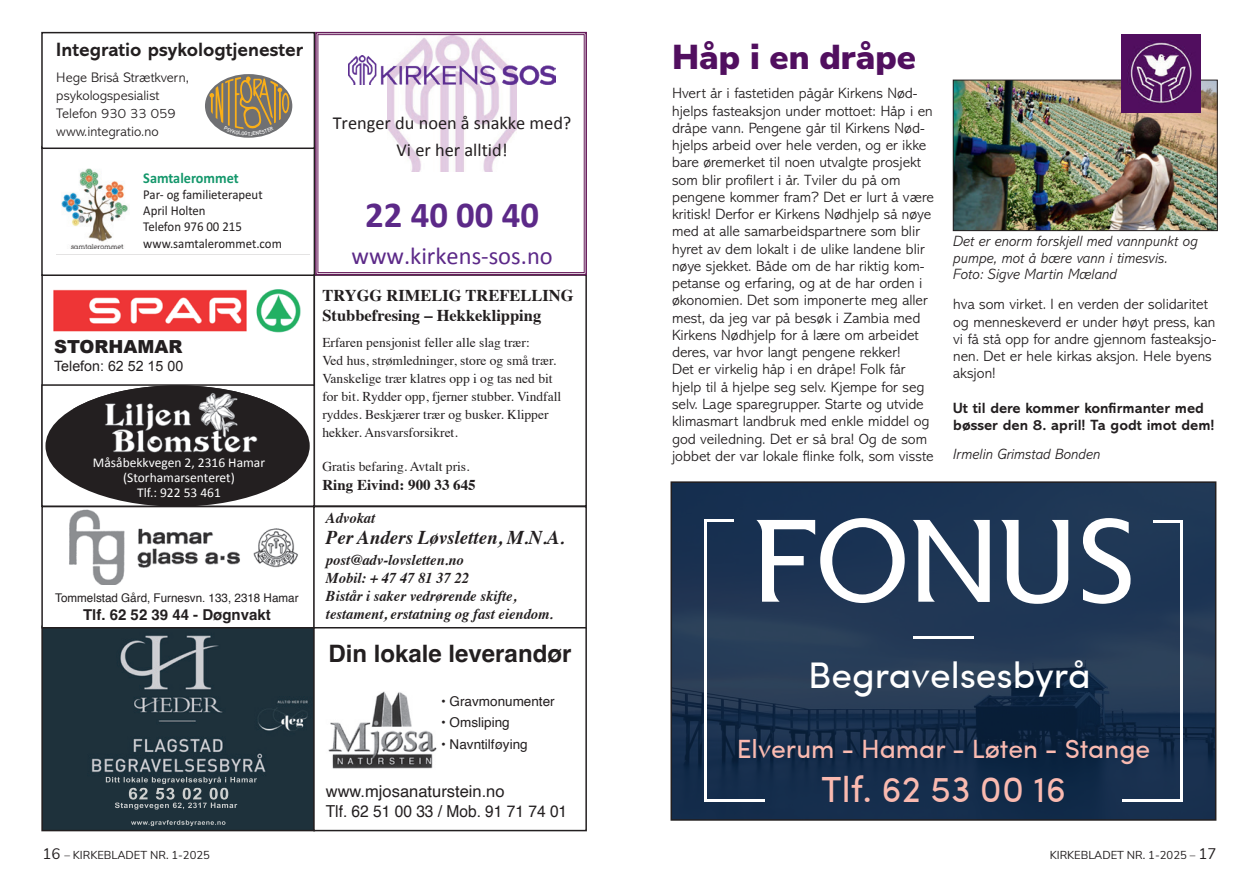
<style>
.page{position:relative;width:1259px;height:893px;background:#fff}
.page>*{position:absolute;margin:0;border:0;box-sizing:border-box;transform-origin:0 0}
.t1{font:37.05px "Sofia Pro";color:#fff}
.t2{font:700 36.75px "Calibri";color:#5c2988}
.t3{font:36.45px "Sofia Pro";color:#fabab0}
.t4{font:900 34.5px "Nunito Sans";color:#510f5f}
.t5{font:26.55px "Sofia Pro";color:#fabab0}
.t6{font:24.45px "Calibri";color:#5c2988}
.t7{font:700 24px "Helvetica";color:#231f20}
.t8{font:700 19.5px "Abadi MT Std";color:#231f20}
.t9{font:italic 700 19.5px "Times";color:#231f20}
.t10{font:18.3px/26.5px "Calibri";color:#231f20;text-align:center}
.t11{font:900 18px "Arial";color:#231f20}
.t12{font:700 16.5px/19.8px "Times";color:#231f20}
.t13{font:16.5px/19.8px "Helvetica";color:#231f20}
.t14{font:300 15px/17.2px "Abadi MT Std";color:#231f20}
.t15{font:italic 700 15px/18px "Times";color:#231f20}
.t16{font:italic 300 15px/16.5px "Abadi MT Std";color:#231f20}
.t17{font:700 15px/17.2px "Abadi MT Std";color:#231f20}
.t18{font:700 15px "Helvetica";color:#231f20}
.t19{font:700 15px "Times";color:#231f20}
.t20{font:700 15px "Calibri";color:#14976b;scale:.95 1}
.t21{font:14.25px "Arial";color:#231f20}
.t22{font:300 13.95px/18px "Abadi MT Std";color:#231f20}
.t23{font:13.5px/18px "Times";color:#231f20}
.t24{font:13.5px/16px "Calibri";color:#231f20;scale:.95 1}
.t25{font:13.5px/15px "Calibri";color:#fff;text-align:center}
.t26{font:13.5px "Helvetica";color:#231f20}
.t27{font:12px "Helvetica";color:#231f20}
.t28{font:11.25px "Nunito Sans";color:#231f20}
.s1{font-size:15px}
</style>
<div class="page">
<div style="left:313px;top:274px;width:274px;height:233px;border:2px solid #231f20"></div>
<img style="left:44px;top:628px;width:268px;height:200px">
<div style="left:41px;top:625px;width:274px;height:206px;border:2px solid #231f20"></div>
<div style="left:313px;top:625px;width:274px;height:206px;border:2px solid #231f20"></div>
<img style="left:328px;top:692px;width:109px;height:77px">
<img style="left:69px;top:509px;width:229px;height:75px">
<div style="left:41px;top:506px;width:274px;height:122px;border:2px solid #231f20"></div>
<div style="left:313px;top:506px;width:274px;height:122px;border:2px solid #231f20"></div>
<img style="left:53px;top:289px;width:248px;height:44px">
<div style="left:41px;top:384px;width:274px;height:123px;border:2px solid #231f20"></div>
<div style="left:45px;top:385px;width:265px;height:122px;background:#231f20;border-radius:50%"></div>
<img style="left:73px;top:385px;width:215px;height:97px">
<div style="left:41px;top:146px;width:274px;height:130px;border:2px solid #231f20"></div>
<svg style="left:56px;top:254px;width:253px;height:1px"></svg>
<img style="left:61px;top:168px;width:67px;height:81px">
<div style="left:41px;top:32px;width:274px;height:117px;border:2px solid #231f20"></div>
<svg style="left:314px;top:31px;width:273px;height:245px"></svg>
<div style="left:318px;top:34px;width:266px;height:239px;border:1px solid #661b5a"></div>
<svg style="left:205px;top:74px;width:87px;height:64px"></svg>
<svg style="left:673px;top:484px;width:540px;height:334px;background:#1d3350"></svg>
<hr style="left:913px;top:637px;width:60px;height:2px;background:#fff">
<svg style="left:1082px;top:518px;width:49px;height:86px"></svg>
<svg style="left:1001px;top:520px;width:67px;height:84px"></svg>
<svg style="left:756px;top:518px;width:149px;height:85px"></svg>
<svg style="left:912px;top:520px;width:77px;height:82px"></svg>
<hr style="left:1122px;top:799px;width:60px;height:2px;background:#fff">
<hr style="left:704px;top:799px;width:61px;height:2px;background:#fff">
<hr style="left:704px;top:521px;width:2px;height:278px;background:#fff">
<hr style="left:1180px;top:521px;width:2px;height:278px;background:#fff">
<hr style="left:704px;top:520px;width:29px;height:2px;background:#fff">
<hr style="left:1153px;top:520px;width:29px;height:2px;background:#fff">
<div style="left:670px;top:481px;width:546px;height:340px;border:2px solid #231f20"></div>
<img style="left:955px;top:82px;width:260px;height:147px">
<div style="left:953px;top:80px;width:264px;height:151px;border:1px solid #231f20"></div>
<img style="left:1121px;top:34px;width:79px;height:79px">
<svg style="left:209px;top:77px;width:80px;height:59px;background:#a2906e"></svg>
<h3 class="t8" style="left:56px;top:38px;width:248px">Integratio psykologtjenester</h3>
<p class="t22" style="left:56px;top:69px;width:134px">Hege Briså Strætkvern, psykologspesialist<br>Telefon 930 33 059 www.integratio.no</p>
<p class="t20" style="left:143px;top:169px;width:102px">Samtalerommet</p>
<p class="t24" style="left:143px;top:187px;width:147px">Par- og familieterapeut<br>April Holten<br>Telefon 976 00 215 www.samtalerommet.com</p>
<p class="t11" style="left:54px;top:334px;width:130px">STORHAMAR</p>
<p class="t21" style="left:54px;top:357px;width:131px">Telefon: 62 52 15 00</p>
<p class="t25" style="left:93px;top:455px;width:174px">Måsåbekkvegen 2, 2316 Hamar (Storhamarsenteret)<br>Tlf.: 922 53 461</p>
<p class="t27" style="left:55px;top:588px;width:245px">Tommelstad Gård, Furnesvn. 133, 2318 Hamar</p>
<p class="t18" style="left:83px;top:605px;width:189px">Tlf. 62 52 39 44 - Døgnvakt</p>
<p class="t10" style="left:333px;top:110px;width:240px">Trenger du noen å snakke med?<br>Vi er her alltid!</p>
<h2 class="t2" style="left:365px;top:188px;width:175px">22 40 00 40</h2>
<h3 class="t6" style="left:351px;top:239px;width:203px">www.kirkens-sos.no</h3>
<p class="t12" style="left:322px;top:284px;width:253px">TRYGG RIMELIG TREFELLING<br>Stubbefresing – Hekkeklipping</p>
<p class="t23" style="left:322px;top:332px;width:240px">Erfaren pensjonist feller alle slag trær:<br>Ved hus, strømledninger, store og små trær.<br>Vanskelige trær klatres opp i og tas ned bit for bit. Rydder opp, fjerner stubber. Vindfall ryddes. Beskjærer trær og busker. Klipper hekker. Ansvarsforsikret.</p>
<p class="t23" style="left:322px;top:456px;width:149px">Gratis befaring. Avtalt pris.</p>
<p class="t19" style="left:322px;top:471px;width:155px">Ring Eivind: 900 33 645</p>
<p class="t15" style="left:326px;top:508px;width:51px">Advokat</p>
<h3 class="t9" style="left:326px;top:520px;width:240px">Per Anders Løvsletten, M.N.A.</h3>
<p class="t15" style="left:326px;top:550px;width:229px">post@adv-lovsletten.no<br>Mobil: + 47 47 81 37 22<br>Bistår i saker vedrørende skifte, testament, erstatning og fast eiendom.</p>
<h3 class="t7" style="left:328px;top:639px;width:244px">Din lokale leverandør</h3>
<p class="t26" style="left:441px;top:691px;width:115px">• Gravmonumenter</p>
<p class="t26" style="left:441px;top:712px;width:70px">• Omsliping</p>
<p class="t26" style="left:441px;top:734px;width:88px">• Navntilføying</p>
<p class="t13" style="left:326px;top:782px;width:243px">www.mjosanaturstein.no<br>Tlf. 62 51 00 33 / Mob. 91 71 74 01</p>
<h3 class="t4" style="left:672px;top:32px;width:245px">Håp i en dråpe</h3>
<p class="t14" style="left:672px;top:85px;width:263px">Hvert år i fastetiden pågår Kirkens Nød&shy;hjelps fasteaksjon under mottoet: Håp i en dråpe vann. Pengene går til Kirkens Nød&shy;hjelps arbeid over hele verden, og er ikke bare øremerket til noen utvalgte prosjekt som blir profilert i år. Tviler du på om pengene kommer fram? Det er lurt å være kritisk! Derfor er Kirkens Nødhjelp så nøye med at alle samarbeidspartnere som blir hyret av dem lokalt i de ulike landene blir nøye sjekket. Både om de har riktig kom&shy;petanse og erfaring, og at de har orden i økonomien. Det som imponerte meg aller mest, da jeg var på besøk i Zambia med Kirkens Nødhjelp for å lære om arbeidet deres, var hvor langt pengene rekker!<br>Det er virkelig håp i en dråpe! Folk får hjelp til å hjelpe seg selv. Kjempe for seg selv. Lage sparegrupper. Starte og utvide klimasmart landbruk med enkle middel og god veiledning. Det er så bra! Og de som jobbet der var lokale flinke folk, som visste</p>
<p class="t16" style="left:953px;top:233px;width:246px">Det er enorm forskjell med vannpunkt og pumpe, mot å bære vann i timesvis.<br>Foto: Sigve Martin Mæland</p>
<p class="t14" style="left:953px;top:296px;width:265px">hva som virket. I en verden der solidaritet og menneskeverd er under høyt press, kan vi få stå opp for andre gjennom fasteaksjo&shy;nen. Det er hele kirkas aksjon. Hele byens aksjon!</p>
<p class="t17" style="left:953px;top:399px;width:263px">Ut til dere kommer konfirmanter med bøsser den 8. april! Ta godt imot dem!</p>
<p class="t16" style="left:953px;top:446px;width:149px">Irmelin Grimstad Bonden</p>
<h1 class="t1" style="left:808px;top:648px;width:284px">Begravelsesbyrå</h1>
<h3 class="t5" style="left:737px;top:729px;width:415px">Elverum - Hamar - Løten - Stange</h3>
<h3 class="t3" style="left:821px;top:762px;width:246px">Tlf. 62 53 00 16</h3>
<p class="t28" style="left:43px;top:847px;width:169px"><span class="s1">16</span> – KIRKEBLADET NR. 1-2025</p>
<p class="t28" style="left:1049px;top:847px;width:168px">KIRKEBLADET NR. 1-2025 – <span class="s1">17</span></p>
</div>
